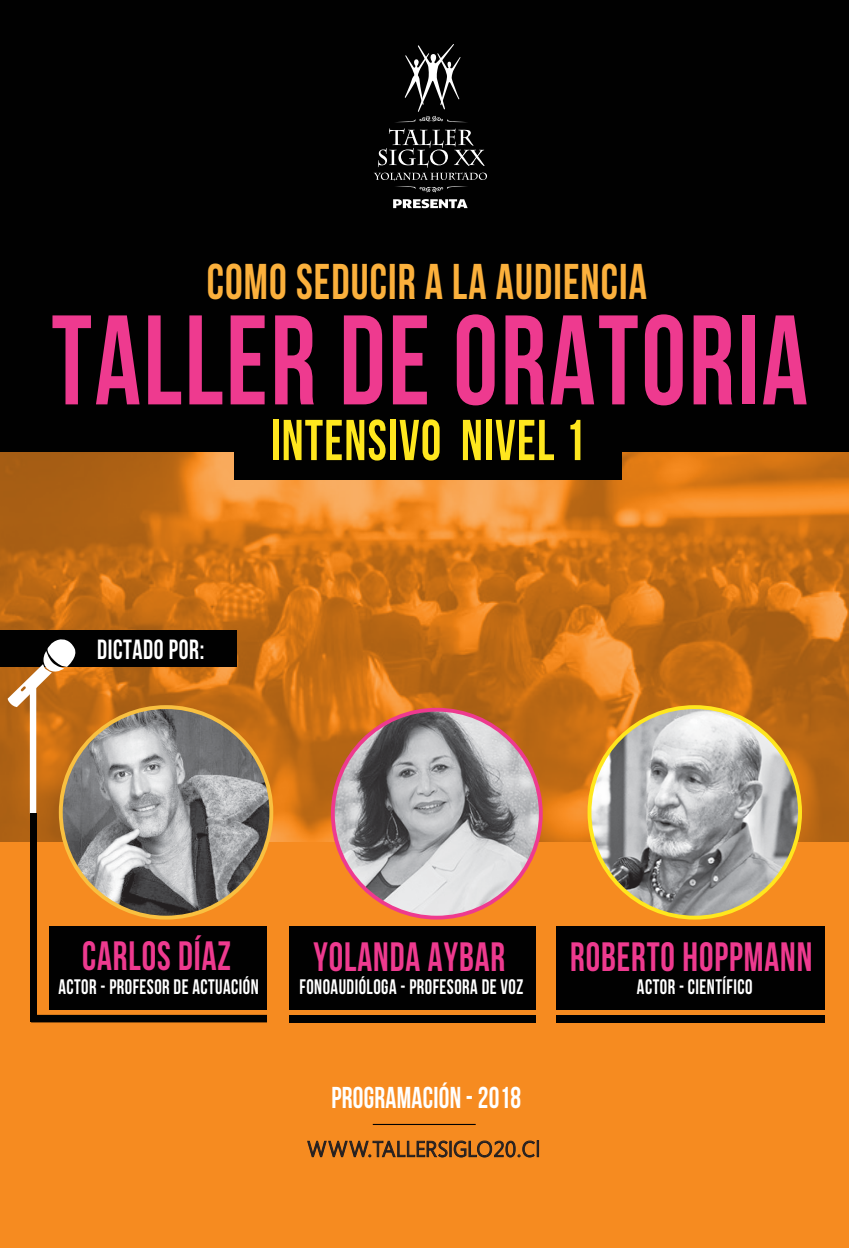
<style>
.page{position:relative;width:849px;height:1248px;background:#fff}
.page>*{position:absolute;margin:0;border:0;box-sizing:border-box;transform-origin:0 0}
.t1{font:127px "Bebas Neue";letter-spacing:.025em;color:#ee3a8f;scale:.89 1}
.t2{font:57.4px "Bebas Neue";letter-spacing:.025em;color:#ffe71e;scale:.89 1}
.t3{font:50.2px "Bebas Neue";letter-spacing:.025em;color:#fbb03c;scale:.89 1}
.t4{font:41px "Bebas Neue";letter-spacing:.025em;color:#ee3a8f;scale:.89 1}
.t5{font:30.2px "Bebas Neue";letter-spacing:.01em;color:#fff;scale:.89 1}
.t6{font:27.6px "Bebas Neue";letter-spacing:.025em;color:#fff;scale:.89 1}
.t7{font:22px "Homizio Nova";letter-spacing:.08em;color:#231f20}
.t8{font:21px "Bebas Neue";letter-spacing:.025em;color:#fff;scale:.89 1}
</style>
<div class="page">
<div style="left:0;top:514px;width:848px;height:733px;background:#f68b20"></div>
<img style="left:0;top:451px;width:848px;height:390px">
<div style="left:0;top:0;width:848px;height:451px;background:#010101"></div>
<svg style="left:393px;top:199px;width:74px;height:9px"></svg>
<svg style="left:373px;top:128px;width:114px;height:64px"></svg>
<svg style="left:398px;top:44px;width:66px;height:78px"></svg>
<div style="left:234px;top:423px;width:388px;height:57px;background:#010101"></div>
<div style="left:0;top:630px;width:237px;height:36px;background:#010101"></div>
<img style="left:61px;top:707px;width:210px;height:210px;border-radius:105px">
<img style="left:333px;top:709px;width:207px;height:208px;border-radius:104px">
<img style="left:589px;top:707px;width:210px;height:210px;border-radius:105px">
<div style="left:31px;top:1014px;width:236px;height:8px;background:#010101"></div>
<div style="left:289px;top:1014px;width:246px;height:8px;background:#010101"></div>
<div style="left:556px;top:1014px;width:269px;height:8px;background:#010101"></div>
<div style="left:49px;top:926px;width:218px;height:83px;background:#010101"></div>
<div style="left:289px;top:926px;width:246px;height:83px;background:#010101"></div>
<div style="left:556px;top:926px;width:269px;height:83px;background:#010101"></div>
<svg style="left:307px;top:1140px;width:228px;height:18px"></svg>
<div style="left:536px;top:1139px;width:3px;height:17px;border:1px solid #231f20"></div>
<hr style="left:373px;top:1123px;width:102px;height:1px;background:#010101">
<svg style="left:8px;top:639px;width:71px;height:174px"></svg>
<div style="left:30px;top:813px;width:6px;height:209px;background:#010101"></div>
<h3 class="t3" style="left:207px;top:254px;width:496px">COMO SEDUCIR A LA AUDIENCIA</h3>
<h1 class="t1" style="left:52px;top:291px;width:851px">TALLER DE ORATORIA</h1>
<h2 class="t2" style="left:270px;top:409px;width:355px">INTENSIVO NIVEL 1</h2>
<h3 class="t6" style="left:97px;top:634px;width:122px">DICTADO POR:</h3>
<h3 class="t4" style="left:82px;top:933px;width:169px">CARLOS DÍAZ</h3>
<p class="t8" style="left:58px;top:975px;width:227px">ACTOR - PROFESOR DE ACTUACIÓN</p>
<h3 class="t4" style="left:313px;top:934px;width:217px">YOLANDA AYBAR</h3>
<p class="t8" style="left:299px;top:975px;width:253px">FONOAUDIÓLOGA - PROFESORA DE VOZ</p>
<h3 class="t4" style="left:570px;top:933px;width:273px">ROBERTO HOPPMANN</h3>
<p class="t8" style="left:637px;top:975px;width:131px">ACTOR - CIENTÍFICO</p>
<h3 class="t5" style="left:331px;top:1081px;width:215px">PROGRAMACIÓN - 2018</h3>
<p class="t7" style="left:307px;top:1135px;width:233px">WWW.TALLERSIGLO20.Cl</p>
</div>
